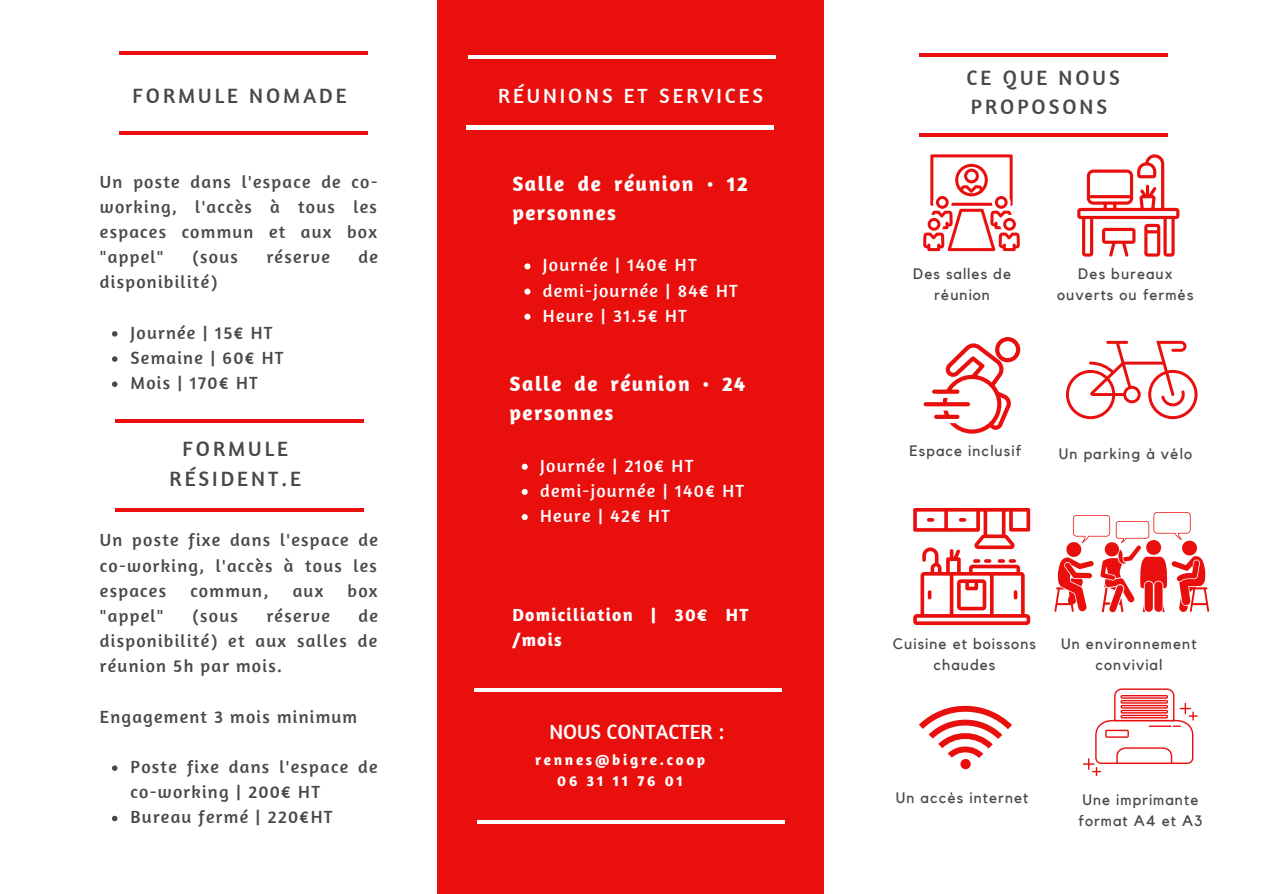
<style>
.page{position:relative;width:1263px;height:894px;background:#fff}
.page>*{position:absolute;margin:0;border:0;box-sizing:border-box;transform-origin:0 0}
.t1{font:21.15px/29.5px "Amaranth";letter-spacing:.14em;color:#474847;text-align:center}
.t2{font:700 21px/29.1px "Amaranth";letter-spacing:.07em;color:#fff}
.t3{font:21px "Amaranth";letter-spacing:.14em;color:#fff}
.t4{font:21px "Amaranth";color:#fff}
.t5{font:18px/25.2px "Amaranth";letter-spacing:.07em;color:#474847;text-align:justify}
.t6{font:18px/25.2px "Amaranth";letter-spacing:.07em;color:#fff}
.t7{font:700 18px/25.2px "Amaranth";letter-spacing:.07em;color:#fff}
.t8{font:15.15px/20.9px "Kollektif";letter-spacing:.07em;color:#474847;text-align:center}
.t9{font:700 15.15px/20.9px "Amaranth";letter-spacing:.18em;color:#fff;text-align:center}
</style>
<div class="page">
<div style="left:438px;top:0;width:386px;height:893px;background:#e80f0d"></div>
<hr style="left:466px;top:126px;width:308px;height:3px;background:#fff">
<hr style="left:474px;top:688px;width:308px;height:3px;background:#fff">
<hr style="left:468px;top:56px;width:308px;height:3px;background:#fff">
<hr style="left:120px;top:131px;width:248px;height:4px;background:#e80f0d">
<hr style="left:120px;top:52px;width:248px;height:3px;background:#e80f0d">
<svg style="left:112px;top:331px;width:5px;height:5px"></svg>
<svg style="left:112px;top:356px;width:5px;height:5px"></svg>
<svg style="left:112px;top:381px;width:5px;height:6px"></svg>
<hr style="left:115px;top:419px;width:249px;height:3px;background:#e80f0d">
<hr style="left:115px;top:508px;width:249px;height:3px;background:#e80f0d">
<svg style="left:112px;top:765px;width:5px;height:5px"></svg>
<svg style="left:112px;top:815px;width:5px;height:6px"></svg>
<svg style="left:524px;top:263px;width:6px;height:6px"></svg>
<svg style="left:524px;top:288px;width:6px;height:6px"></svg>
<svg style="left:524px;top:313px;width:6px;height:6px"></svg>
<svg style="left:522px;top:463px;width:6px;height:6px"></svg>
<svg style="left:522px;top:488px;width:6px;height:6px"></svg>
<svg style="left:522px;top:514px;width:6px;height:6px"></svg>
<hr style="left:919px;top:133px;width:248px;height:4px;background:#e80f0d">
<hr style="left:919px;top:54px;width:248px;height:3px;background:#e80f0d">
<svg style="left:1083px;top:688px;width:115px;height:87px"></svg>
<svg style="left:1066px;top:341px;width:131px;height:78px"></svg>
<svg style="left:923px;top:154px;width:97px;height:97px"></svg>
<svg style="left:924px;top:337px;width:96px;height:96px"></svg>
<svg style="left:1077px;top:154px;width:102px;height:103px"></svg>
<svg style="left:919px;top:705px;width:93px;height:64px"></svg>
<svg style="left:1054px;top:512px;width:155px;height:100px"></svg>
<svg style="left:913px;top:508px;width:117px;height:117px"></svg>
<hr style="left:477px;top:820px;width:308px;height:3px;background:#fff">
<p class="t1" style="left:133px;top:80px;width:216px">FORMULE NOMADE</p>
<p class="t3" style="left:498px;top:82px;width:267px">RÉUNIONS ET SERVICES</p>
<p class="t5" style="left:100px;top:168px;width:279px">Un poste dans l'espace de co&shy;working, l'accès à tous les espaces commun et aux box "appel"</p>
<p class="t5" style="left:192px;top:244px;width:47px">(sous</p>
<p class="t5" style="left:267px;top:244px;width:65px">réserve</p>
<p class="t5" style="left:358px;top:244px;width:21px">de</p>
<p class="t5" style="left:100px;top:269px;width:119px">disponibilité)</p>
<p class="t5" style="left:131px;top:319px;width:155px;text-align:left">Journée | 15€ HT<br>Semaine | 60€ HT<br>Mois | 170€ HT</p>
<p class="t1" style="left:170px;top:433px;width:133px">FORMULE<br>RÉSIDENT.E</p>
<p class="t5" style="left:100px;top:527px;width:279px">Un poste fixe dans l'espace de co-working, l'accès à tous les espaces</p>
<p class="t5" style="left:190px;top:577px;width:80px">commun,</p>
<p class="t5" style="left:293px;top:577px;width:32px">aux</p>
<p class="t5" style="left:348px;top:577px;width:32px">box</p>
<p class="t5" style="left:100px;top:602px;width:65px">"appel"</p>
<p class="t5" style="left:192px;top:602px;width:47px">(sous</p>
<p class="t5" style="left:267px;top:602px;width:65px">réserve</p>
<p class="t5" style="left:100px;top:602px;width:279px;text-indent:258px">de disponibilité) et aux salles de réunion 5h par mois.</p>
<p class="t5" style="left:100px;top:703px;width:259px">Engagement 3 mois minimum</p>
<p class="t5" style="left:131px;top:753px;width:249px;text-align:left">Poste fixe dans l'espace de co-working | 200€ HT<br>Bureau fermé | 220€HT</p>
<p class="t2" style="left:512px;top:168px;width:237px">Salle de réunion • 12 personnes</p>
<p class="t6" style="left:543px;top:252px;width:197px">Journée | 140€ HT demi-journée | 84€ HT<br>Heure | 31.5€ HT</p>
<p class="t2" style="left:510px;top:369px;width:237px">Salle de réunion • 24 personnes</p>
<p class="t6" style="left:540px;top:452px;width:206px">Journée | 210€ HT demi-journée | 140€ HT<br>Heure | 42€ HT</p>
<p class="t7" style="left:512px;top:602px;width:238px">Domiciliation | 30€ HT /mois</p>
<p class="t4" style="left:549px;top:718px;width:176px">NOUS CONTACTER :</p>
<p class="t9" style="left:535px;top:748px;width:172px">rennes@bigre.coop<br>06 31 11 76 01</p>
<p class="t1" style="left:966px;top:62px;width:155px;text-align:left">CE QUE NOUS<br>PROPOSONS</p>
<p class="t8" style="left:913px;top:264px;width:99px">Des salles de réunion</p>
<p class="t8" style="left:1057px;top:264px;width:138px">Des bureaux ouverts ou fermés</p>
<p class="t8" style="left:909px;top:441px;width:113px">Espace inclusif</p>
<p class="t8" style="left:1059px;top:443px;width:135px">Un parking à vélo</p>
<p class="t8" style="left:893px;top:634px;width:145px">Cuisine et boissons chaudes</p>
<p class="t8" style="left:1061px;top:634px;width:137px">Un environnement convivial</p>
<p class="t8" style="left:896px;top:787px;width:134px">Un accès internet</p>
<p class="t8" style="left:1078px;top:789px;width:126px;text-align:left">Une imprimante format A4 et A3</p>
</div>
